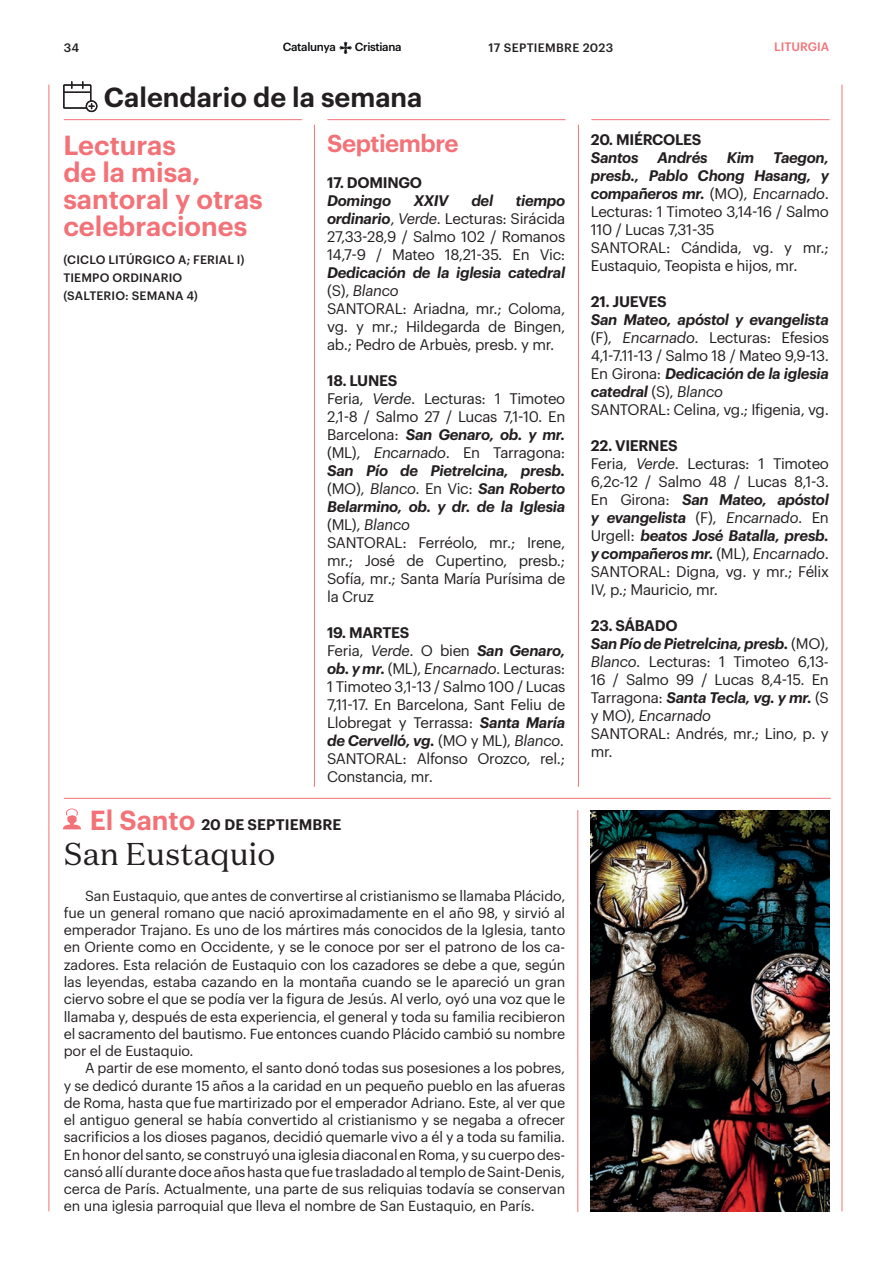
<style>
.page{position:relative;width:893px;height:1263px;background:#fff}
.page>*{position:absolute;margin:0;border:0;box-sizing:border-box;transform-origin:0 0}
.t1{font:31.5px "Domaine Text";color:#231f20}
.t2{font:600 27px/27px "Graphik";color:#f27278}
.t3{font:600 27px "Graphik";color:#231f20}
.t4{font:600 24px "Graphik";letter-spacing:-.02em;color:#f27278}
.t5{font:15px/18px "Graphik";letter-spacing:-.02em;color:#231f20}
.t6{font:600 15px "Graphik";letter-spacing:-.02em;color:#231f20}
.t7{font:italic 600 15px "Graphik";letter-spacing:-.02em;color:#231f20}
.t8{font:14.25px/17.2px "Graphik";letter-spacing:-.01em;color:#231f20;text-align:justify}
.t9{font:500 12px/18px "Graphik";letter-spacing:.015em;color:#231f20}
.t10{font:500 12px "Graphik";color:#f27278}
.t11{font:500 11.55px "Graphik";letter-spacing:-.03em;color:#07090c}
.s1{font-weight:600;font-style:italic}
.s2{font-style:italic}
.s3{font-weight:600}
.s4{font-size:27px;color:#f27278}
</style>
<div class="page">
<hr style="left:49px;top:85px;width:1px;height:1126px;background:#f27278">
<hr style="left:842px;top:85px;width:1px;height:1126px;background:#f27278">
<svg style="left:339px;top:42px;width:13px;height:12px"></svg>
<hr style="left:64px;top:119px;width:238px;height:1px;background:#f27278">
<hr style="left:327px;top:119px;width:239px;height:1px;background:#f27278">
<hr style="left:591px;top:119px;width:238px;height:1px;background:#f27278">
<svg style="left:63px;top:81px;width:35px;height:31px"></svg>
<hr style="left:578px;top:125px;width:1px;height:662px;background:#f27278">
<hr style="left:314px;top:125px;width:1px;height:662px;background:#f27278">
<svg style="left:63px;top:808px;width:18px;height:21px"></svg>
<img style="left:591px;top:810px;width:239px;height:402px">
<hr style="left:577px;top:810px;width:1px;height:402px;background:#f27278">
<hr style="left:64px;top:798px;width:767px;height:1px;background:#f27278">
<p class="t9" style="left:64px;top:37px;width:17px">34</p>
<p class="t11" style="left:283px;top:38px;width:54px">Catalunya</p>
<p class="t11" style="left:355px;top:38px;width:48px">Cristiana</p>
<p class="t9" style="left:489px;top:37px;width:126px">17 SEPTIEMBRE 2023</p>
<h2 class="t3" style="left:104px;top:77px;width:320px">Calendario de la semana</h2>
<p class="t10" style="left:774px;top:38px;width:57px">LITURGIA</p>
<h2 class="t2" style="left:63px;top:129px;width:201px">Lecturas<br>de la misa, santoral y otras celebraciones</h2>
<h3 class="t4" style="left:327px;top:125px;width:133px">Septiembre</h3>
<p class="t6" style="left:327px;top:171px;width:96px">17. DOMINGO</p>
<p class="t7" style="left:327px;top:189px;width:65px">Domingo</p>
<p class="t7" style="left:414px;top:189px;width:36px">XXIV</p>
<p class="t7" style="left:471px;top:189px;width:23px">del</p>
<p class="t5" style="left:327px;top:191px;width:240px;text-align:justify;text-indent:189px"><span class="s1">tiempo ordinario</span>, <span class="s2">Verde.</span> Lecturas: Sirácida 27,33-28,9 / Salmo 102 / Romanos 14,7-9 / Mateo 18,21-35. En Vic:</p>
<p class="t5" style="left:327px;top:263px;width:240px"><span class="s1">Dedicación de la iglesia catedral </span>(S), <span class="s2">Blanco<br></span>SANTORAL: Ariadna, mr.; Coloma, vg. y mr.; Hildegarda de Bingen, ab.; Pedro de Arbuès, presb. y mr.</p>
<p class="t5" style="left:327px;top:371px;width:240px"><span class="s3">18. LUNES<br></span>Feria, <span class="s2">Verde</span>. Lecturas: 1 Timoteo<br>2,1-8 / Salmo 27 / Lucas 7,1-10. En<br>Barcelona: <span class="s1">San Genaro, ob. y mr. </span>(ML), <span class="s2">Encarnado</span>. En Tarragona:<br><span class="s1">San Pío de Pietrelcina, presb. </span>(MO), <span class="s2">Blanco</span>. En Vic: <span class="s1">San Roberto<br>Belarmino, ob. y dr. de la Iglesia </span>(ML), <span class="s2">Blanco<br></span>SANTORAL: Ferréolo, mr.; Irene, mr.; José de Cupertino, presb.;<br>Sofía, mr.; Santa María Purísima de la Cruz</p>
<p class="t5" style="left:327px;top:623px;width:240px"><span class="s3">19. MARTES<br></span>Feria, <span class="s2">Verde</span>. O bien <span class="s1">San Genaro, ob. y mr.</span> (ML), <span class="s2">Encarnado</span>. Lecturas:<br>1 Timoteo 3,1-13 / Salmo 100 / Lucas<br>7,11-17. En Barcelona, Sant Feliu de<br>Llobregat y Terrassa: <span class="s1">Santa María de Cervelló, vg.</span> (MO y ML), <span class="s2">Blanco</span>.<br>SANTORAL: Alfonso Orozco, rel.;<br>Constancia, mr.</p>
<p class="t9" style="left:63px;top:249px;width:183px">(CICLO LITÚRGICO A; FERIAL I)<br>TIEMPO ORDINARIO (SALTERIO: SEMANA 4)</p>
<p class="t6" style="left:90px;top:813px;width:253px"><span class="s4">El Santo</span> 20 DE SEPTIEMBRE</p>
<h1 class="t1" style="left:64px;top:834px;width:213px">San Eustaquio</h1>
<p class="t8" style="left:64px;top:886px;width:503px;text-indent:21px">San Eustaquio, que antes de convertirse al cristianismo se llamaba Plácido, fue un general romano que nació aproximadamente en el año 98, y sirvió al emperador Trajano. Es uno de los mártires más conocidos de la Iglesia, tanto en Oriente como en Occidente, y se le conoce por ser el patrono de los ca&shy;zadores. Esta relación de Eustaquio con los cazadores se debe a que, según las leyendas, estaba cazando en la montaña cuando se le apareció un gran ciervo sobre el que se podía ver la figura de Jesús. Al verlo, oyó una voz que le llamaba y, después de esta experiencia, el general y toda su familia recibieron el sacramento del bautismo. Fue entonces cuando Plácido cambió su nombre por el de Eustaquio.</p>
<p class="t8" style="left:64px;top:1058px;width:503px;text-indent:21px">A partir de ese momento, el santo donó todas sus posesiones a los pobres, y se dedicó durante 15 años a la caridad en un pequeño pueblo en las afueras de Roma, hasta que fue martirizado por el emperador Adriano. Este, al ver que el antiguo general se había convertido al cristianismo y se negaba a ofrecer sacrificios a los dioses paganos, decidió quemarle vivo a él y a toda su familia.<br>En honor del santo, se construyó una iglesia diaconal en Roma, y su cuerpo des&shy;cansó allí durante doce años hasta que fue trasladado al templo de Saint-Denis, cerca de París. Actualmente, una parte de sus reliquias todavía se conservan en una iglesia parroquial que lleva el nombre de San Eustaquio, en París.</p>
<p class="t6" style="left:591px;top:128px;width:112px">20. MIÉRCOLES</p>
<p class="t7" style="left:591px;top:146px;width:49px">Santos</p>
<p class="t7" style="left:658px;top:146px;width:52px">Andrés</p>
<p class="t7" style="left:727px;top:146px;width:29px">Kim</p>
<p class="t5" style="left:591px;top:147px;width:240px;text-indent:182px"><span class="s1">Taegon, presb., Pablo Chong Hasang, y compañeros mr.</span> (MO), <span class="s2">Encarnado</span>.<br>Lecturas: 1 Timoteo 3,14-16 / Salmo<br>110 / Lucas 7,31-35<br>SANTORAL: Cándida, vg. y mr.;<br>Eustaquio, Teopista e hijos, mr.</p>
<p class="t6" style="left:591px;top:290px;width:78px">21. JUEVES</p>
<p class="t5" style="left:591px;top:309px;width:240px"><span class="s1">San Mateo, apóstol y evangelista </span>(F), <span class="s2">Encarnado</span>. Lecturas: Efesios 4,1-7.11-13 / Salmo 18 / Mateo 9,9-13.<br>En Girona: <span class="s1">Dedicación de la iglesia catedral</span> (S), <span class="s2">Blanco<br></span>SANTORAL: Celina, vg.; Ifigenia, vg.</p>
<p class="t5" style="left:591px;top:435px;width:240px"><span class="s3">22. VIERNES<br></span>Feria, <span class="s2">Verde</span>. Lecturas: 1 Timoteo<br>6,2c-12 / Salmo 48 / Lucas 8,1-3.<br>En Girona: <span class="s1">San Mateo, apóstol y evangelista</span> (F), <span class="s2">Encarnado</span>. En<br>Urgell: <span class="s1">beatos José Batalla, presb. y compañeros mr.</span> (ML), <span class="s2">Encarnado</span>.<br>SANTORAL: Digna, vg. y mr.; Félix<br>IV, p.; Mauricio, mr.</p>
<p class="t5" style="left:591px;top:615px;width:240px"><span class="s3">23. SÁBADO<br></span><span class="s1">San Pío de Pietrelcina, presb.</span> (MO),<br><span class="s2">Blanco</span>. Lecturas: 1 Timoteo 6,13-<br>16 / Salmo 99 / Lucas 8,4-15. En<br>Tarragona: <span class="s1">Santa Tecla, vg. y mr.</span> (S y MO), <span class="s2">Encarnado<br></span>SANTORAL: Andrés, mr.; Lino, p. y mr.</p>
</div>
